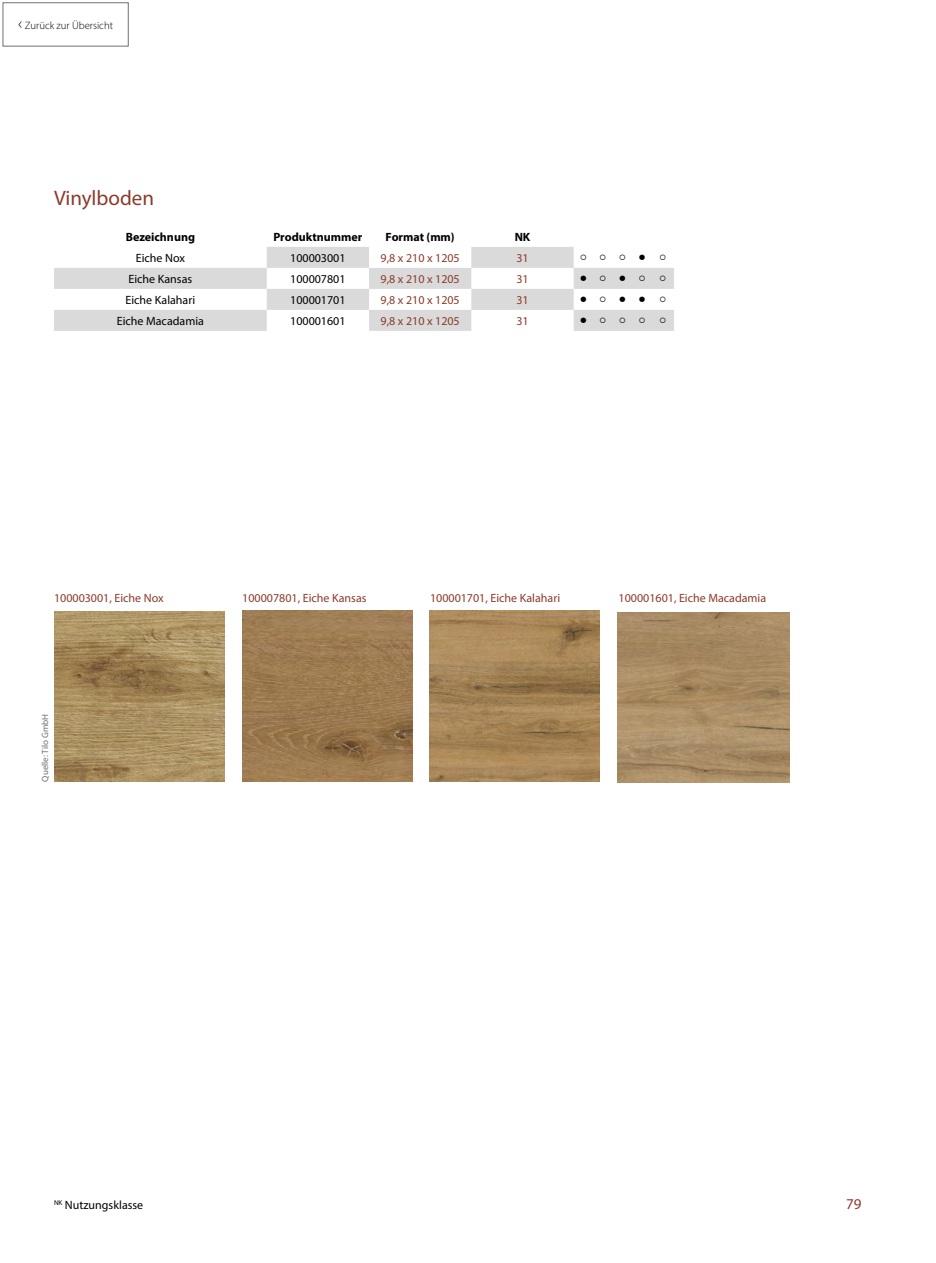
<style>
.page{position:relative;width:936px;height:1263px;background:#fff}
.page>*{position:absolute;margin:0;border:0;box-sizing:border-box;transform-origin:0 0}
.t1{font:21px "Myriad Pro";color:#8b3b2b}
.t2{font:15px "Myriad Pro";color:#8b3b2b}
.t3{font:12px "Myriad Pro";color:#8b3b2b}
.t4{font:12px "Myriad Pro";color:#000}
.t5{font:700 12px "Myriad Pro";color:#000}
.t6{font:300 10.65px "Myriad Pro";color:#000}
.t7{font:9px "Myriad Pro";color:#706f6f}
.s1{font-size:16.5px}
</style>
<div class="page">
<svg style="left:54px;top:247px;width:620px;height:84px"></svg>
<img style="left:54px;top:611px;width:170px;height:170px">
<img style="left:242px;top:611px;width:170px;height:170px">
<img style="left:429px;top:611px;width:171px;height:170px">
<img style="left:617px;top:612px;width:172px;height:170px">
<div style="left:3px;top:2px;width:126px;height:45px;border:1px solid #706f6f"></div>
<svg style="left:639px;top:255px;width:5px;height:5px"></svg>
<svg style="left:580px;top:276px;width:6px;height:5px"></svg>
<svg style="left:619px;top:276px;width:6px;height:5px"></svg>
<svg style="left:580px;top:297px;width:6px;height:5px"></svg>
<svg style="left:619px;top:297px;width:6px;height:5px"></svg>
<svg style="left:639px;top:297px;width:5px;height:5px"></svg>
<svg style="left:580px;top:318px;width:6px;height:5px"></svg>
<svg style="left:580px;top:255px;width:6px;height:5px"></svg>
<svg style="left:600px;top:255px;width:5px;height:5px"></svg>
<svg style="left:619px;top:255px;width:6px;height:5px"></svg>
<svg style="left:660px;top:255px;width:5px;height:5px"></svg>
<svg style="left:600px;top:276px;width:5px;height:5px"></svg>
<svg style="left:639px;top:276px;width:5px;height:5px"></svg>
<svg style="left:660px;top:276px;width:5px;height:5px"></svg>
<svg style="left:600px;top:297px;width:5px;height:5px"></svg>
<svg style="left:660px;top:297px;width:5px;height:5px"></svg>
<svg style="left:600px;top:318px;width:5px;height:5px"></svg>
<svg style="left:619px;top:318px;width:6px;height:5px"></svg>
<svg style="left:639px;top:318px;width:5px;height:5px"></svg>
<svg style="left:660px;top:318px;width:5px;height:5px"></svg>
<p class="t6" style="left:18px;top:19px;width:96px"><span class="s1">‹</span> Zurück zur Übersicht</p>
<p class="t1" style="left:54px;top:185px;width:102px">Vinylboden</p>
<p class="t5" style="left:126px;top:229px;width:71px">Bezeichnung</p>
<p class="t5" style="left:273px;top:229px;width:90px">Produktnummer</p>
<p class="t5" style="left:385px;top:229px;width:71px">Format (mm)</p>
<p class="t5" style="left:514px;top:229px;width:17px">NK</p>
<p class="t4" style="left:136px;top:250px;width:51px">Eiche Nox</p>
<p class="t4" style="left:290px;top:250px;width:57px">100003001</p>
<p class="t3" style="left:380px;top:250px;width:81px">9,8 x 210 x 1205</p>
<p class="t3" style="left:516px;top:250px;width:14px">31</p>
<p class="t4" style="left:128px;top:271px;width:65px">Eiche Kansas</p>
<p class="t4" style="left:290px;top:271px;width:57px">100007801</p>
<p class="t3" style="left:380px;top:271px;width:81px">9,8 x 210 x 1205</p>
<p class="t3" style="left:516px;top:271px;width:14px">31</p>
<p class="t4" style="left:125px;top:292px;width:71px">Eiche Kalahari</p>
<p class="t4" style="left:290px;top:292px;width:57px">100001701</p>
<p class="t3" style="left:380px;top:292px;width:81px">9,8 x 210 x 1205</p>
<p class="t3" style="left:516px;top:292px;width:14px">31</p>
<p class="t4" style="left:117px;top:313px;width:89px">Eiche Macadamia</p>
<p class="t4" style="left:290px;top:313px;width:57px">100001601</p>
<p class="t3" style="left:380px;top:313px;width:81px">9,8 x 210 x 1205</p>
<p class="t3" style="left:516px;top:313px;width:14px">31</p>
<p class="t3" style="left:54px;top:591px;width:111px">100003001, Eiche Nox</p>
<p class="t3" style="left:242px;top:591px;width:126px">100007801, Eiche Kansas</p>
<p class="t3" style="left:430px;top:591px;width:132px">100001701, Eiche Kalahari</p>
<p class="t7" style="left:40px;top:781px;width:69px;rotate:-90deg">Quelle: Tilo GmbH</p>
<p class="t3" style="left:618px;top:591px;width:149px">100001601, Eiche Macadamia</p>
<p class="t4" style="left:54px;top:1197px;width:91px"><sup>NK</sup> Nutzungsklasse</p>
<p class="t2" style="left:846px;top:1195px;width:17px">79</p>
</div>
